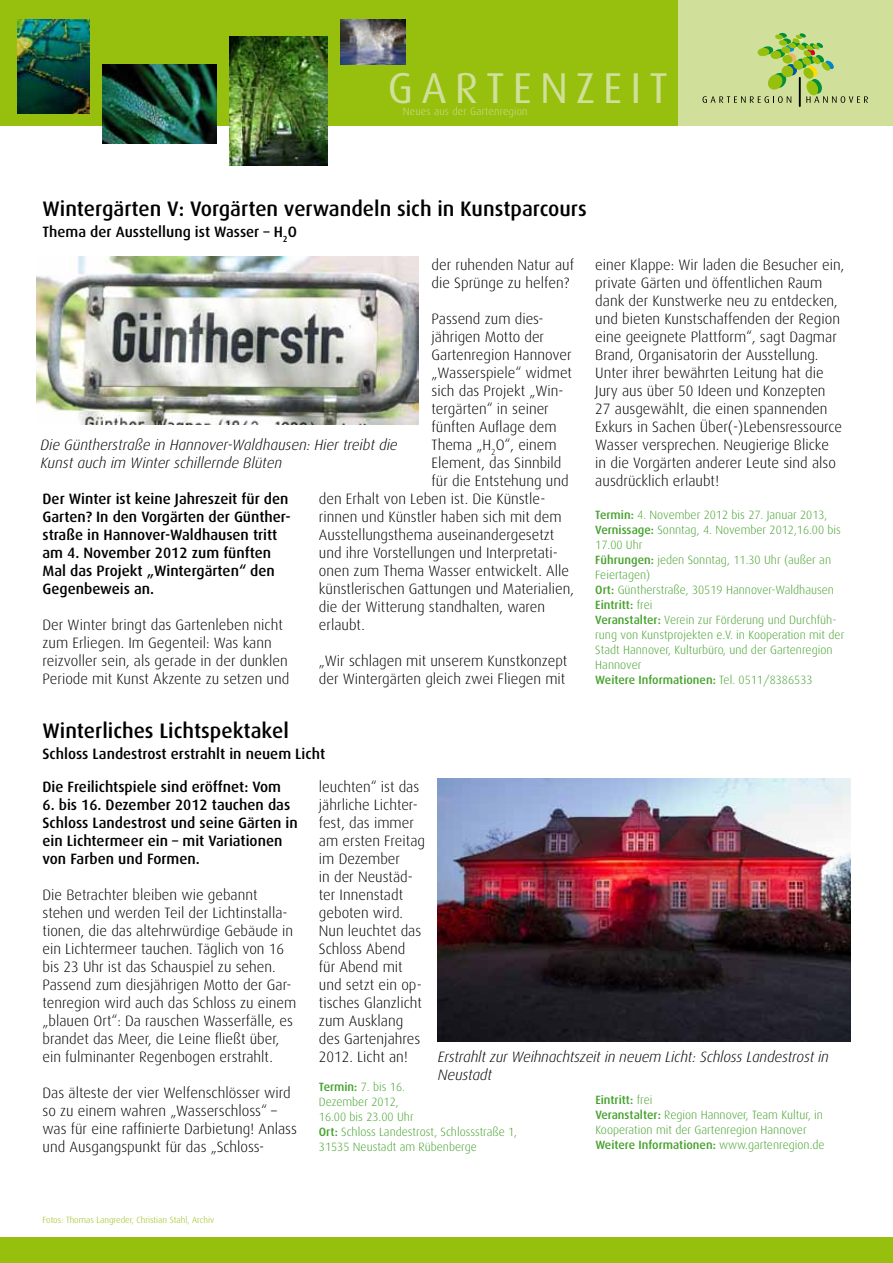
<style>
.page{position:relative;width:893px;height:1263px;background:#fff}
.page>*{position:absolute;margin:0;border:0;box-sizing:border-box;transform-origin:0 0}
.t1{font:43.2px "Dax";letter-spacing:.19em;color:#d0df99}
.t2{font:500 21px "Dax";color:#000}
.t3{font:300 15px/18px "Dax";color:#000}
.t4{font:500 15px/18px "Dax";color:#000}
.t5{font:italic 300 15px/18px "Dax";letter-spacing:-.005em;color:#000}
.t6{font:300 12px/15px "Dax";color:#44a12b}
.t7{font:300 10.65px "Dax";letter-spacing:.02em;color:#d0df99}
.t8{font:300 9px "Dax";color:#97bf0d}
.s1{font-weight:500}
</style>
<div class="page">
<div style="left:0;top:0;width:893px;height:125px;background:#97bf0d"></div>
<div style="left:0;top:1237px;width:893px;height:26px;background:#97bf0d"></div>
<div style="left:678px;top:0;width:215px;height:125px;background:#d0df99"></div>
<hr style="left:799px;top:78px;width:2px;height:28px;background:#000">
<svg style="left:702px;top:33px;width:166px;height:70px"></svg>
<img style="left:17px;top:19px;width:72px;height:94px">
<img style="left:103px;top:64px;width:113px;height:79px">
<img style="left:230px;top:36px;width:97px;height:130px">
<img style="left:340px;top:19px;width:65px;height:45px">
<img style="left:36px;top:257px;width:383px;height:167px">
<img style="left:438px;top:778px;width:412px;height:263px">
<h1 class="t1" style="left:388px;top:64px;width:282px">GARTENZEIT</h1>
<p class="t7" style="left:403px;top:106px;width:126px">Neues aus der Gartenregion</p>
<h2 class="t2" style="left:43px;top:197px;width:546px">Wintergärten V: Vorgärten verwandeln sich in Kunstparcours</h2>
<p class="t4" style="left:43px;top:223px;width:256px">Thema der Ausstellung ist Wasser – H<sub>2</sub>O</p>
<p class="t3" style="left:432px;top:256px;width:144px">der ruhenden Natur auf die Sprünge zu helfen?</p>
<p class="t3" style="left:432px;top:310px;width:113px">Passend zum dies-</p>
<p class="t3" style="left:432px;top:328px;width:114px">jährigen Motto der</p>
<p class="t3" style="left:432px;top:346px;width:141px">Gartenregion Hannover</p>
<p class="t3" style="left:432px;top:364px;width:142px">„Wasserspiele“ widmet</p>
<p class="t3" style="left:432px;top:382px;width:133px">sich das Projekt „Win-</p>
<p class="t3" style="left:432px;top:400px;width:119px">tergärten“ in seiner</p>
<p class="t3" style="left:432px;top:418px;width:127px">fünften Auflage dem</p>
<p class="t3" style="left:432px;top:436px;width:127px">Thema „H<sub>2</sub>O“, einem</p>
<p class="t3" style="left:432px;top:454px;width:131px">Element, das Sinnbild</p>
<p class="t3" style="left:432px;top:472px;width:139px">für die Entstehung und</p>
<p class="t3" style="left:319px;top:490px;width:228px">den Erhalt von Leben ist. Die Künstle-</p>
<p class="t3" style="left:319px;top:508px;width:244px">rinnen und Künstler haben sich mit dem</p>
<p class="t3" style="left:319px;top:526px;width:237px">Ausstellungsthema auseinandergesetzt</p>
<p class="t3" style="left:319px;top:544px;width:240px">und ihre Vorstellungen und Interpretati-</p>
<p class="t3" style="left:319px;top:562px;width:252px">onen zum Thema Wasser entwickelt. Alle</p>
<p class="t3" style="left:319px;top:580px;width:257px">künstlerischen Gattungen und Materialien,</p>
<p class="t3" style="left:319px;top:598px;width:228px">die der Witterung standhalten, waren</p>
<p class="t3" style="left:319px;top:616px;width:48px">erlaubt.</p>
<p class="t3" style="left:319px;top:652px;width:250px">„Wir schlagen mit unserem Kunstkonzept der Wintergärten gleich zwei Fliegen mit</p>
<p class="t5" style="left:40px;top:436px;width:359px">Die Güntherstraße in Hannover-Waldhausen: Hier treibt die<br>Kunst auch im Winter schillernde Blüten</p>
<p class="t4" style="left:43px;top:490px;width:250px">Der Winter ist keine Jahreszeit für den<br>Garten? In den Vorgärten der Günther&shy;straße in Hannover-Waldhausen tritt am 4. November 2012 zum fünften<br>Mal das Projekt „Wintergärten“ den<br>Gegenbeweis an.</p>
<p class="t3" style="left:43px;top:616px;width:248px">Der Winter bringt das Gartenleben nicht zum Erliegen. Im Gegenteil: Was kann reizvoller sein, als gerade in der dunklen Periode mit Kunst Akzente zu setzen und</p>
<p class="t3" style="left:595px;top:256px;width:251px">einer Klappe: Wir laden die Besucher ein, private Gärten und öffentlichen Raum dank der Kunstwerke neu zu entdecken, und bieten Kunstschaffenden der Region eine geeignete Plattform“, sagt Dagmar Brand, Organisatorin der Ausstellung.<br>Unter ihrer bewährten Leitung hat die Jury aus über 50 Ideen und Konzepten 27 ausgewählt, die einen spannenden Exkurs in Sachen Über(-)Lebensressource Wasser versprechen. Neugierige Blicke<br>in die Vorgärten anderer Leute sind also ausdrücklich erlaubt!</p>
<p class="t6" style="left:595px;top:507px;width:251px"><span class="s1">Termin:</span> 4. November 2012 bis 27. Januar 2013, <span class="s1">Vernissage:</span> Sonntag, 4. November 2012,16.00 bis 17.00 Uhr<br><span class="s1">Führungen:</span> jeden Sonntag, 11.30 Uhr (außer an Feiertagen)<br><span class="s1">Ort:</span> Güntherstraße, 30519 Hannover-Waldhausen <span class="s1">Eintritt:</span> frei<br><span class="s1">Veranstalter:</span> Verein zur Förderung und Durchfüh&shy;rung von Kunstprojekten e.V. in Kooperation mit der Stadt Hannover, Kulturbüro, und der Gartenregion Hannover<br><span class="s1">Weitere Informationen:</span> Tel. 0511/8386533</p>
<h2 class="t2" style="left:43px;top:719px;width:248px">Winterliches Lichtspektakel</h2>
<p class="t4" style="left:43px;top:745px;width:284px">Schloss Landestrost erstrahlt in neuem Licht</p>
<p class="t4" style="left:43px;top:778px;width:240px">Die Freilichtspiele sind eröffnet: Vom</p>
<p class="t4" style="left:43px;top:796px;width:257px">6. bis 16. Dezember 2012 tauchen das Schloss Landestrost und seine Gärten in ein Lichtermeer ein – mit Variationen von Farben und Formen.</p>
<p class="t3" style="left:43px;top:886px;width:255px">Die Betrachter bleiben wie gebannt stehen und werden Teil der Lichtinstalla&shy;tionen, die das altehrwürdige Gebäude in ein Lichtermeer tauchen. Täglich von 16 bis 23 Uhr ist das Schauspiel zu sehen.<br>Passend zum diesjährigen Motto der Gar&shy;tenregion wird auch das Schloss zu einem „blauen Ort“: Da rauschen Wasserfälle, es brandet das Meer, die Leine fließt über, ein fulminanter Regenbogen erstrahlt.</p>
<p class="t3" style="left:43px;top:1084px;width:256px">Das älteste der vier Welfenschlösser wird so zu einem wahren „Wasserschloss“ – was für eine raffinierte Darbietung! Anlass und Ausgangspunkt für das „Schloss-</p>
<p class="t3" style="left:319px;top:778px;width:108px">leuchten“ ist das jährliche Lichter&shy;fest, das immer am ersten Freitag im Dezember<br>in der Neustäd&shy;ter Innenstadt geboten wird.<br>Nun leuchtet das<br>Schloss Abend für Abend mit und setzt ein op&shy;tisches Glanzlicht zum Ausklang des Gartenjahres<br>2012. Licht an!</p>
<p class="t6" style="left:319px;top:1079px;width:200px"><span class="s1">Termin:</span> 7. bis 16.<br>Dezember 2012,<br>16.00 bis 23.00 Uhr<br><span class="s1">Ort:</span> Schloss Landestrost, Schlossstraße 1,<br>31535 Neustadt am Rübenberge</p>
<p class="t5" style="left:438px;top:1048px;width:392px">Erstrahlt zur Weihnachtszeit in neuem Licht: Schloss Landestrost in<br>Neustadt</p>
<p class="t6" style="left:595px;top:1093px;width:231px"><span class="s1">Eintritt:</span> frei<br><span class="s1">Veranstalter:</span> Region Hannover, Team Kultur, in Kooperation mit der Gartenregion Hannover <span class="s1">Weitere Informationen:</span> www.gartenregion.de</p>
<p class="t8" style="left:43px;top:1215px;width:173px">Fotos: Thomas Langreder, Christian Stahl, Archiv</p>
</div>
